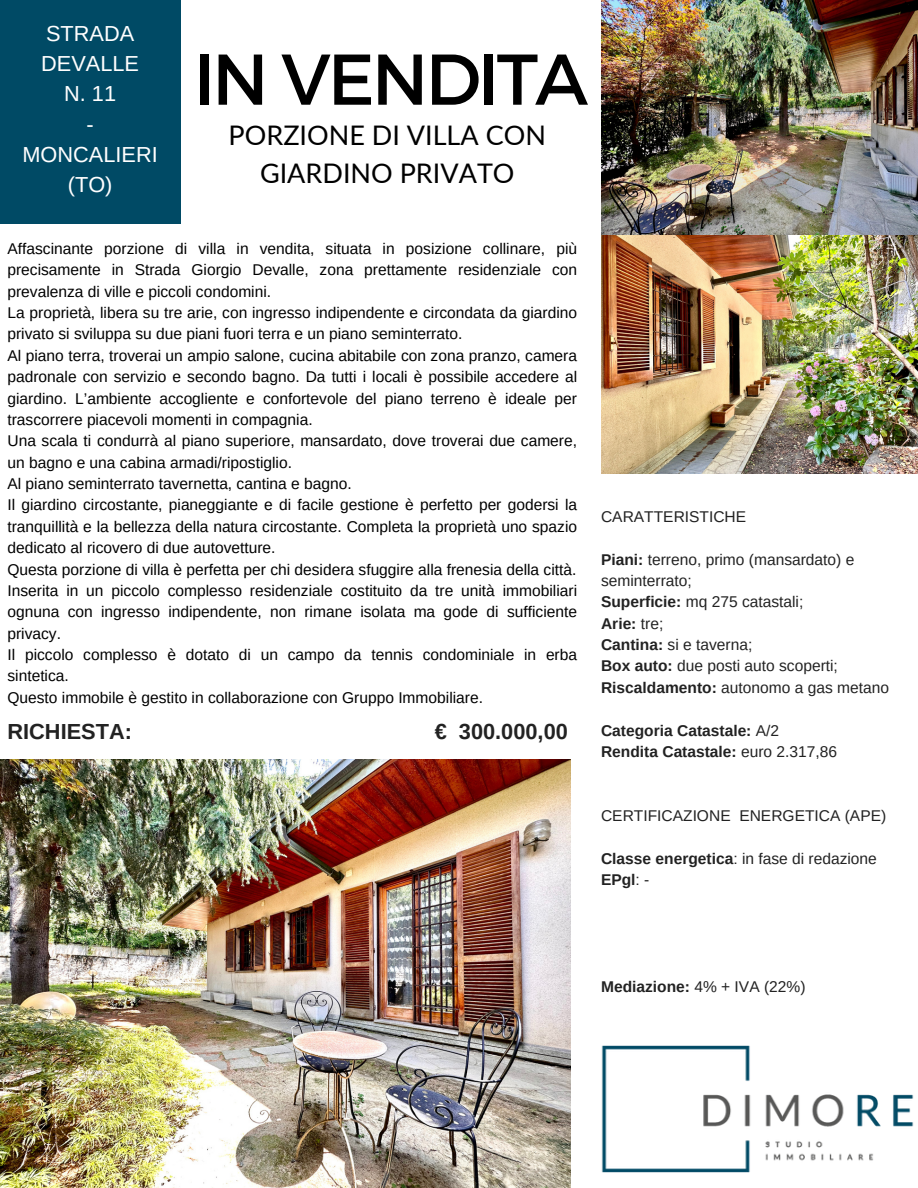
<style>
.page{position:relative;width:918px;height:1188px;background:#fff}
.page>*{position:absolute;margin:0;border:0;box-sizing:border-box;transform-origin:0 0}
.t1{font:71.7px "Montserrat";letter-spacing:-.04em;color:#000}
.t2{font:27px/37.2px "Lato";color:#000;text-align:center}
.t3{font:21.75px/30.3px "Arimo";color:#fff;text-align:center}
.t4{font:700 21.75px "Arimo";color:#222}
.t5{font:15.6px/21.3px "Arimo";color:#000;text-align:justify}
.t6{font:15.6px/21.3px "Arimo";color:#222}
.t7{font:700 15.6px "Arimo";color:#222}
.s1{font-weight:700}
.s2{font-weight:400}
</style>
<div class="page">
<div style="left:0;top:0;width:180px;height:224px;background:#004a65"></div>
<img style="left:601px;top:1045px;width:313px;height:128px">
<img style="left:0;top:760px;width:570px;height:428px">
<img style="left:601px;top:0;width:317px;height:473px">
<p class="t3" style="left:23px;top:18px;width:137px">STRADA<br>DEVALLE<br>N. 11<br>-<br>MONCALIERI (TO)</p>
<h3 class="t1" style="left:193px;top:33px;width:396px">IN VENDITA</h3>
<p class="t2" style="left:229px;top:116px;width:319px">PORZIONE DI VILLA CON<br>GIARDINO PRIVATO</p>
<h1 class="t5" style="left:7px;top:238px;width:571px">Affascinante porzione di villa in vendita, situata in posizione collinare, più precisamente in Strada Giorgio Devalle, zona prettamente residenziale con prevalenza di ville e piccoli condomini.</h1>
<h2 class="t5" style="left:7px;top:302px;width:571px">La proprietà, libera su tre arie, con ingresso indipendente e circondata da giardino privato si sviluppa su due piani fuori terra e un piano seminterrato.</h2>
<p class="t5" style="left:7px;top:345px;width:571px">Al piano terra, troverai un ampio salone, cucina abitabile con zona pranzo, camera padronale con servizio e secondo bagno. Da tutti i locali è possibile accedere al giardino. L’ambiente accogliente e confortevole del piano terreno è ideale per trascorrere piacevoli momenti in compagnia.</p>
<p class="t5" style="left:7px;top:430px;width:571px">Una scala ti condurrà al piano superiore, mansardato, dove troverai due camere, un bagno e una cabina armadi/ripostiglio.</p>
<p class="t5" style="left:7px;top:473px;width:346px">Al piano seminterrato tavernetta, cantina e bagno.</p>
<p class="t5" style="left:7px;top:494px;width:571px">Il giardino circostante, pianeggiante e di facile gestione è perfetto per godersi la tranquillità e la bellezza della natura circostante. Completa la proprietà uno spazio dedicato al ricovero di due autovetture.</p>
<p class="t5" style="left:7px;top:559px;width:570px">Questa porzione di villa è perfetta per chi desidera sfuggire alla frenesia della città.</p>
<p class="t5" style="left:7px;top:580px;width:571px">Inserita in un piccolo complesso residenziale costituito da tre unità immobiliari ognuna con ingresso indipendente, non rimane isolata ma gode di sufficiente privacy.</p>
<p class="t5" style="left:7px;top:644px;width:571px">Il piccolo complesso è dotato di un campo da tennis condominiale in erba sintetica.</p>
<p class="t5" style="left:7px;top:687px;width:477px">Questo immobile è gestito in collaborazione con Gruppo Immobiliare.</p>
<p class="t4" style="left:7px;top:720px;width:126px">RICHIESTA:</p>
<p class="t4" style="left:435px;top:720px;width:135px">€ 300.000,00</p>
<h5 class="t6" style="left:601px;top:506px;width:147px">CARATTERISTICHE</h5>
<p class="t6" style="left:601px;top:549px;width:255px"><span class="s1">Piani:</span> terreno, primo (mansardato) e seminterrato;</p>
<p class="t6" style="left:601px;top:591px;width:204px"><span class="s1">Superficie:</span> mq 275 catastali;</p>
<p class="t7" style="left:601px;top:615px;width:64px">Arie: <span class="s2">tre;</span></p>
<p class="t6" style="left:601px;top:634px;width:153px"><span class="s1">Cantina:</span> si e taverna;</p>
<p class="t6" style="left:601px;top:655px;width:238px"><span class="s1">Box auto:</span> due posti auto scoperti;</p>
<p class="t6" style="left:601px;top:677px;width:289px"><span class="s1">Riscaldamento:</span> autonomo a gas metano</p>
<p class="t7" style="left:601px;top:721px;width:180px">Categoria Catastale: <span class="s2">A/2</span></p>
<p class="t7" style="left:601px;top:743px;width:238px">Rendita Catastale: <span class="s2">euro 2.317,86</span></p>
<h5 class="t6" style="left:601px;top:805px;width:287px">CERTIFICAZIONE ENERGETICA (APE)</h5>
<p class="t6" style="left:601px;top:848px;width:277px"><span class="s1">Classe energetica</span>: in fase di redazione</p>
<p class="t7" style="left:601px;top:871px;width:50px">EPgl<span class="s2">: -</span></p>
<p class="t7" style="left:601px;top:978px;width:206px">Mediazione: <span class="s2">4% + IVA (22%)</span></p>
</div>
